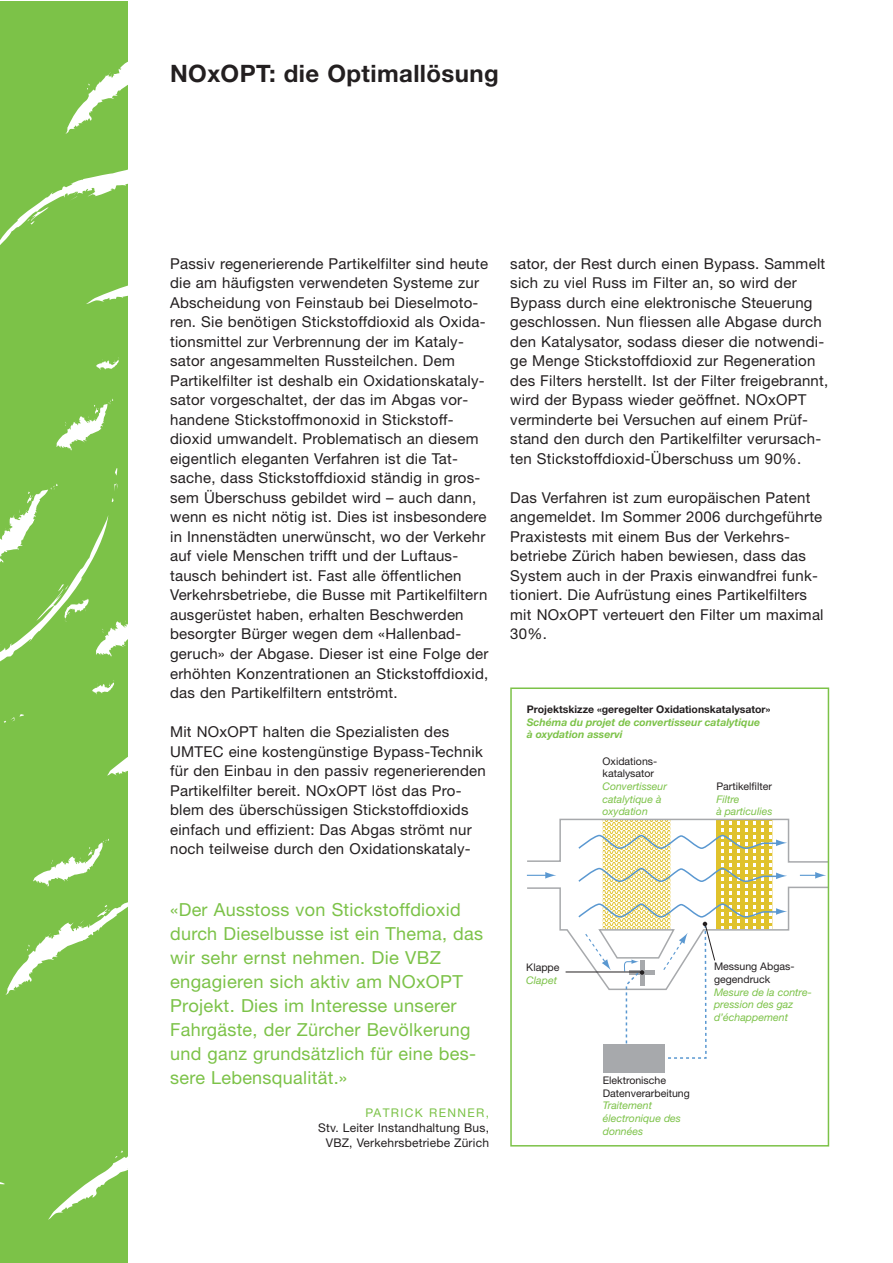
<style>
.page{position:relative;width:893px;height:1263px;background:#fff}
.page>*{position:absolute;margin:0;border:0;box-sizing:border-box;transform-origin:0 0}
.t1{font:700 24px "Helvetica Neue LT Std";letter-spacing:.015em;color:#231f20}
.t2{font:18px/24px "Helvetica Neue LT Std";letter-spacing:.015em;color:#7cc248}
.t3{font:15px/19.5px "Helvetica Neue LT Std";letter-spacing:.015em;color:#231f20}
.t4{font:12px/15px "Helvetica Neue LT Std";letter-spacing:.015em;color:#231f20;text-align:right}
.t5{font:12px "Helvetica Neue LT Std";letter-spacing:.11em;color:#7cc248}
.t6{font:italic 10.5px/12.6px "Helvetica Neue LT Std";color:#7cc248}
.t7{font:10.5px/12.6px "Helvetica Neue LT Std";color:#231f20}
.t8{font:italic 700 10.5px/12.6px "Helvetica Neue LT Std";color:#7cc248}
.t9{font:700 10.5px "Helvetica Neue LT Std";color:#231f20}
</style>
<div class="page">
<div style="left:0;top:1px;width:128px;height:1262px;background:#7cc248"></div>
<svg style="left:56px;top:398px;width:57px;height:52px"></svg>
<svg style="left:0;top:468px;width:128px;height:418px"></svg>
<svg style="left:96px;top:357px;width:23px;height:13px"></svg>
<svg style="left:48px;top:1150px;width:80px;height:70px"></svg>
<svg style="left:5px;top:902px;width:123px;height:93px"></svg>
<svg style="left:0;top:61px;width:128px;height:243px"></svg>
<svg style="left:526px;top:818px;width:300px;height:155px"></svg>
<div style="left:604px;top:1044px;width:61px;height:28px;background:#a7a9ac"></div>
<hr style="left:566px;top:971px;width:77px;height:1px;background:#231f20">
<svg style="left:577px;top:834px;width:210px;height:225px"></svg>
<div style="left:510px;top:687px;width:319px;height:459px;border:2px solid #7cc248"></div>
<h1 class="t1" style="left:170px;top:65px;width:330px">NOxOPT: die Optimallösung</h1>
<p class="t3" style="left:170px;top:255px;width:320px">Passiv regenerierende Partikelfilter sind heute die am häufigsten verwendeten Systeme zur Abscheidung von Feinstaub bei Dieselmoto&shy;ren. Sie benötigen Stickstoffdioxid als Oxida&shy;tionsmittel zur Verbrennung der im Kataly&shy;sator angesammelten Russteilchen. Dem Partikelfilter ist deshalb ein Oxidationskataly&shy;sator vorgeschaltet, der das im Abgas vor&shy;handene Stickstoffmonoxid in Stickstoff&shy;dioxid umwandelt. Problematisch an diesem eigentlich eleganten Verfahren ist die Tat&shy;sache, dass Stickstoffdioxid ständig in gros&shy;sem Überschuss gebildet wird – auch dann, wenn es nicht nötig ist. Dies ist insbesondere in Innenstädten unerwünscht, wo der Verkehr auf viele Menschen trifft und der Luftaus&shy;tausch behindert ist. Fast alle öffentlichen Verkehrsbetriebe, die Busse mit Partikelfiltern ausgerüstet haben, erhalten Beschwerden besorgter Bürger wegen dem «Hallenbad&shy;geruch» der Abgase. Dieser ist eine Folge der erhöhten Konzentrationen an Stickstoffdioxid, das den Partikelfiltern entströmt.</p>
<p class="t3" style="left:170px;top:723px;width:317px">Mit NOxOPT halten die Spezialisten des UMTEC eine kostengünstige Bypass-Technik für den Einbau in den passiv regenerierenden Partikelfilter bereit. NOxOPT löst das Pro&shy;blem des überschüssigen Stickstoffdioxids einfach und effizient: Das Abgas strömt nur noch teilweise durch den Oxidationskataly-</p>
<p class="t2" style="left:170px;top:899px;width:315px">«Der Ausstoss von Stickstoffdioxid durch Dieselbusse ist ein Thema, das wir sehr ernst nehmen. Die VBZ engagieren sich aktiv am NOxOPT Projekt. Dies im Interesse unserer Fahrgäste, der Zürcher Bevölkerung und ganz grundsätzlich für eine bes&shy;sere Lebensqualität.»</p>
<p class="t5" style="left:365px;top:1108px;width:125px">PATRICK RENNER,</p>
<p class="t4" style="left:318px;top:1121px;width:172px">Stv. Leiter Instandhaltung Bus,<br>VBZ, Verkehrsbetriebe Zürich</p>
<p class="t3" style="left:510px;top:255px;width:320px">sator, der Rest durch einen Bypass. Sammelt sich zu viel Russ im Filter an, so wird der Bypass durch eine elektronische Steuerung geschlossen. Nun fliessen alle Abgase durch den Katalysator, sodass dieser die notwendi&shy;ge Menge Stickstoffdioxid zur Regeneration des Filters herstellt. Ist der Filter freigebrannt, wird der Bypass wieder geöffnet. NOxOPT verminderte bei Versuchen auf einem Prüf&shy;stand den durch den Partikelfilter verursach&shy;ten Stickstoffdioxid-Überschuss um 90%.</p>
<p class="t3" style="left:510px;top:489px;width:315px">Das Verfahren ist zum europäischen Patent angemeldet. Im Sommer 2006 durchgeführte Praxistests mit einem Bus der Verkehrs&shy;betriebe Zürich haben bewiesen, dass das System auch in der Praxis einwandfrei funk&shy;tioniert. Die Aufrüstung eines Partikelfilters mit NOxOPT verteuert den Filter um maximal 30%.</p>
<p class="t9" style="left:527px;top:706px;width:245px">Projektskizze «geregelter Oxidationskatalysator»</p>
<p class="t8" style="left:527px;top:717px;width:235px">Schéma du projet de convertisseur catalytique à oxydation asservi</p>
<p class="t7" style="left:602px;top:756px;width:56px">Oxidations&shy;katalysator</p>
<p class="t6" style="left:602px;top:781px;width:66px">Convertisseur catalytique à oxydation</p>
<p class="t7" style="left:716px;top:781px;width:57px">Partikelfilter</p>
<p class="t6" style="left:716px;top:793px;width:58px">Filtre<br>à particulies</p>
<p class="t7" style="left:526px;top:962px;width:35px">Klappe</p>
<p class="t6" style="left:526px;top:975px;width:32px">Clapet</p>
<p class="t7" style="left:603px;top:1075px;width:89px">Elektronische<br>Datenverarbeitung</p>
<p class="t6" style="left:603px;top:1100px;width:80px">Traitement électronique des données</p>
<p class="t7" style="left:714px;top:961px;width:82px">Messung Abgas&shy;gegendruck</p>
<p class="t6" style="left:714px;top:986px;width:99px">Mesure de la contre&shy;pression des gaz d’échappement</p>
</div>
